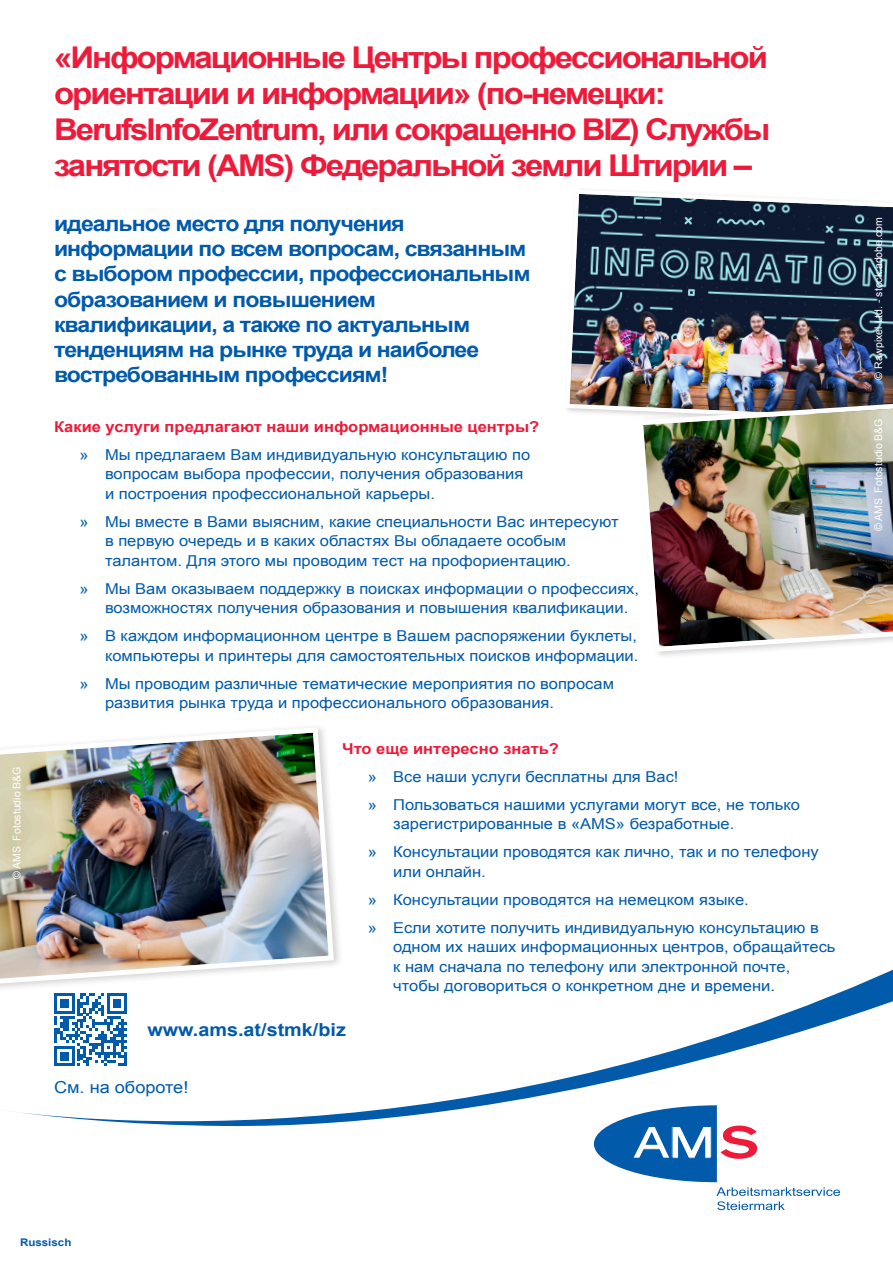
<style>
.page{position:relative;width:893px;height:1263px;background:#fff}
.page>*{position:absolute;margin:0;border:0;box-sizing:border-box;transform-origin:0 0}
.t1{font:700 30px/36px "Arial";letter-spacing:-.06em;color:#ed1a3a;scale:1.1 1}
.t2{font:700 21px/25.2px "Arial";letter-spacing:-.04em;color:#015aaa;scale:1.1 1}
.t3{font:700 18px "Arial";color:#015aaa;scale:1.1 1}
.t4{font:16.5px "Arial";color:#015aaa;scale:1.1 1}
.t5{font:15px/19.5px "Arial";color:#015aaa;scale:1.1 1}
.t6{font:700 15px "Arial";color:#ed1a3a;scale:1.1 1}
.t7{font:10.5px "Arial";color:#fff}
.t8{font:700 10.5px "Arial";color:#015aaa;scale:1.1 1}
</style>
<div class="page">
<svg style="left:12px;top:969px;width:881px;height:176px"></svg>
<svg style="left:594px;top:1105px;width:246px;height:105px"></svg>
<div style="left:0;top:723px;width:344px;height:271px;background:#fff"></div>
<img style="left:0;top:727px;width:336px;height:261px">
<img style="left:567px;top:194px;width:326px;height:221px">
<div style="left:636px;top:397px;width:257px;height:263px;background:#231f20;opacity:.2"></div>
<img style="left:635px;top:399px;width:258px;height:255px">
<svg style="left:54px;top:993px;width:73px;height:73px"></svg>
<p class="t7" style="left:10px;top:879px;width:114px;rotate:-90deg">© AMS Fotostudio B&amp;G</p>
<p class="t1" style="left:54px;top:41px;width:653px">«Информационные Центры профессиональной ориентации и информации» (по-немецки:<br>BerufsInfoZentrum, или сокращенно BIZ) Службы занятости (AMS) Федеральной земли Штирии –</p>
<p class="t2" style="left:54px;top:212px;width:435px">идеальное место для получения информации по всем вопросам, связанным с выбором профессии, профессиональным образованием и повышением квалификации, а также по актуальным тенденциям на рынке труда и наиболее востребованным профессиям!</p>
<p class="t6" style="left:54px;top:416px;width:443px">Какие услуги предлагают наши информационные центры?</p>
<p class="t5" style="left:105px;top:445px;width:388px;text-indent:-26px">» Мы предлагаем Вам индивидуальную консультацию по вопросам выбора профессии, получения образования и построения профессиональной карьеры.</p>
<p class="t5" style="left:105px;top:512px;width:468px;text-indent:-26px">» Мы вместе в Вами выясним, какие специальности Вас интересуют в первую очередь и в каких областях Вы обладаете особым талантом. Для этого мы проводим тест на профориентацию.</p>
<p class="t5" style="left:105px;top:579px;width:487px;text-indent:-26px">» Мы Вам оказываем поддержку в поисках информации о профессиях, возможностях получения образования и повышения квалификации.</p>
<p class="t5" style="left:80px;top:626px;width:510px;text-align:right">» В каждом информационном центре в Вашем распоряжении буклеты, компьютеры и принтеры для самостоятельных поисков информации.</p>
<p class="t5" style="left:105px;top:674px;width:464px;text-indent:-26px">» Мы проводим различные тематические мероприятия по вопросам развития рынка труда и профессионального образования.</p>
<p class="t6" style="left:342px;top:739px;width:199px">Что еще интересно знать?</p>
<p class="t5" style="left:368px;top:767px;width:284px">» Все наши услуги бесплатны для Вас!</p>
<p class="t5" style="left:393px;top:795px;width:371px;text-indent:-26px">» Пользоваться нашими услугами могут все, не только зарегистрированные в «AMS» безработные.</p>
<p class="t5" style="left:393px;top:842px;width:388px;text-indent:-26px">» Консультации проводятся как лично, так и по телефону или онлайн.</p>
<p class="t5" style="left:368px;top:890px;width:348px">» Консультации проводятся на немецком языке.</p>
<p class="t5" style="left:393px;top:918px;width:404px;text-indent:-26px">» Если хотите получить индивидуальную консультацию в одном их наших информационных центров, обращайтесь к нам сначала по телефону или электронной почте, чтобы договориться о конкретном дне и времени.</p>
<p class="t3" style="left:147px;top:1017px;width:182px">www.ams.at/stmk/biz</p>
<p class="t4" style="left:54px;top:1076px;width:124px">См. на обороте!</p>
<p class="t7" style="left:872px;top:380px;width:164px;rotate:-90deg">© Rawpixel Ltd. - stock.adobe.com</p>
<p class="t7" style="left:872px;top:531px;width:114px;rotate:-90deg">© AMS Fotostudio B&amp;G</p>
<p class="t8" style="left:20px;top:1235px;width:48px">Russisch</p>
</div>
